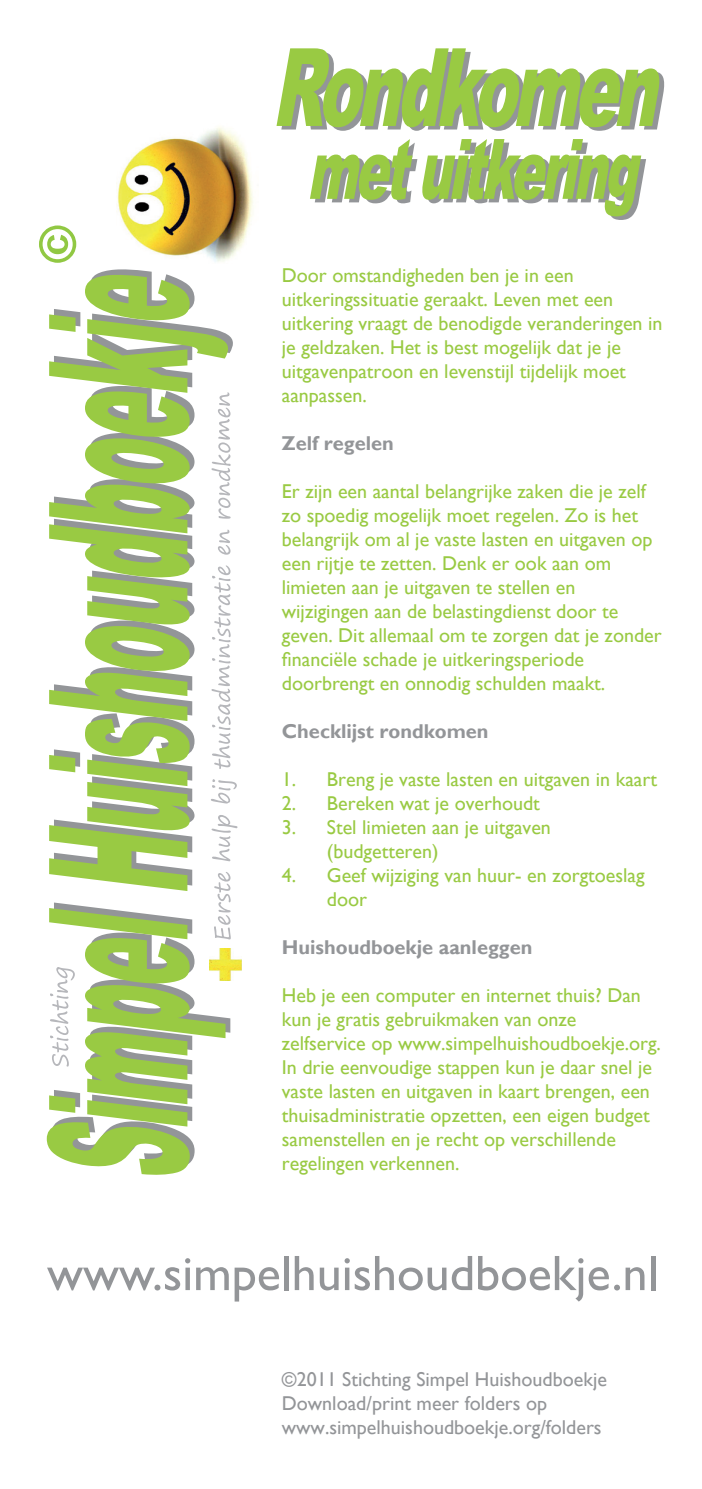
<style>
.page{position:relative;width:702px;height:1489px;background:#fff}
.page>*{position:absolute;margin:0;border:0;box-sizing:border-box;transform-origin:0 0}
.t1{font:italic 900 108.25px "Arial";color:#99ca43;scale:.6 1}
.t2{font:italic 900 83.5px "Arial";color:#99ca43;scale:.6 1}
.t3{font:50px "Gill Sans";color:#939598}
.t4{font:20px/24px "Gill Sans";color:#99ca43}
.t5{font:20px "Gill Sans";color:#939598}
.t6{font:700 20px "Gill Sans";color:#939598}
</style>
<div class="page">
<svg style="left:47px;top:274px;width:181px;height:901px"></svg>
<svg style="left:39px;top:225px;width:37px;height:38px"></svg>
<svg style="left:50px;top:966px;width:25px;height:100px"></svg>
<svg style="left:211px;top:392px;width:26px;height:547px"></svg>
<img style="left:117px;top:127px;width:136px;height:135px">
<img style="left:209px;top:948px;width:32px;height:32px">
<p class="t1" style="left:271px;top:27px;width:678px">Rondkomen</p>
<p class="t2" style="left:307px;top:123px;width:579px">metuitkering</p>
<p class="t4" style="left:282px;top:263px;width:382px">Door omstandigheden ben je in een uitkeringssituatie geraakt. Leven met een uitkering vraagt de benodigde veranderingen in je geldzaken. Het is best mogelijk dat je je uitgavenpatroon en levenstijl tijdelijk moet aanpassen.</p>
<p class="t6" style="left:282px;top:431px;width:114px">Zelf regelen</p>
<p class="t4" style="left:282px;top:479px;width:381px">Er zijn een aantal belangrijke zaken die je zelf zo spoedig mogelijk moet regelen. Zo is het belangrijk om al je vaste lasten en uitgaven op een rijtje te zetten. Denk er ook aan om limieten aan je uitgaven te stellen en wijzigingen aan de belastingdienst door te geven. Dit allemaal om te zorgen dat je zonder financiële schade je uitkeringsperiode doorbrengt en onnodig schulden maakt.</p>
<p class="t6" style="left:282px;top:719px;width:208px">Checklijst rondkomen</p>
<p class="t4" style="left:282px;top:767px;width:376px">1. Breng je vaste lasten en uitgaven in kaart</p>
<p class="t4" style="left:282px;top:791px;width:259px">2. Bereken wat je overhoudt</p>
<p class="t4" style="left:327px;top:815px;width:225px;text-indent:-45px">3. Stel limieten aan je uitgaven (budgetteren)</p>
<p class="t4" style="left:327px;top:863px;width:319px;text-indent:-45px">4. Geef wijziging van huur- en zorgtoeslag door</p>
<p class="t6" style="left:282px;top:935px;width:252px">Huishoudboekje aanleggen</p>
<p class="t4" style="left:282px;top:983px;width:380px">Heb je een computer en internet thuis? Dan kun je gratis gebruikmaken van onze zelfservice op www.simpelhuishoudboekje.org.<br>In drie eenvoudige stappen kun je daar snel je vaste lasten en uitgaven in kaart brengen, een thuisadministratie opzetten, een eigen budget samenstellen en je recht op verschillende regelingen verkennen.</p>
<p class="t3" style="left:47px;top:1244px;width:613px">www.simpelhuishoudboekje.nl</p>
<p class="t5" style="left:282px;top:1367px;width:327px">©2011 Stichting Simpel Huishoudboekje</p>
<p class="t5" style="left:282px;top:1391px;width:267px">Download/print meer folders op</p>
<p class="t5" style="left:282px;top:1415px;width:321px">www.simpelhuishoudboekje.org/folders</p>
</div>
